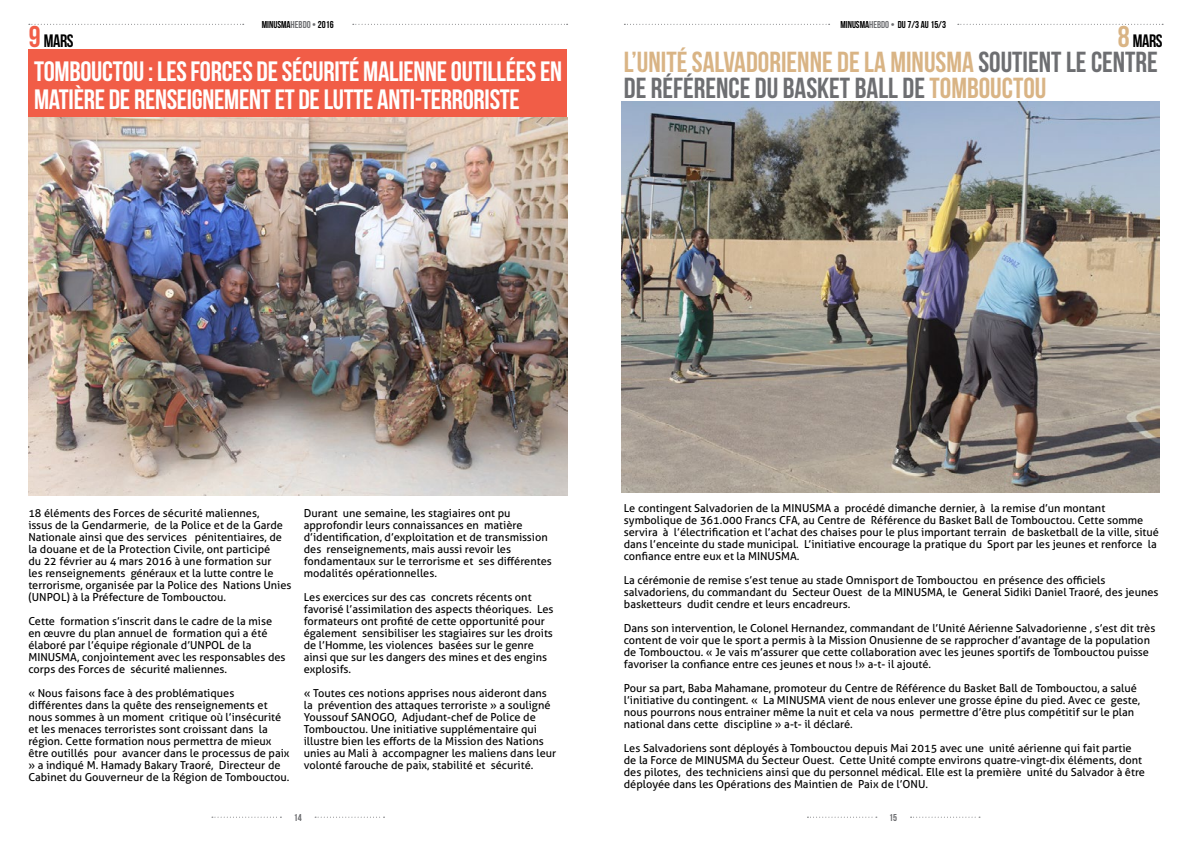
<style>
.page{position:relative;width:1191px;height:842px;background:#fff}
.page>*{position:absolute;margin:0;border:0;box-sizing:border-box;transform-origin:0 0}
.t1{font:29px/26px "Bebas Neue";color:#d9b485}
.t2{font:28px/28px "Bebas Neue";letter-spacing:-.01em;color:#fff}
.t3{font:18px "Bebas Neue";letter-spacing:-.025em;color:#000}
.t4{font:11px/12px "Aller";color:#000}
.t5{font:10px "Bebas Neue";color:#000}
.t6{font:10px "Bebas Neue";color:#6d6e71}
.s1{color:#6d6e71}
.s2{font-size:30px;color:#f15d47}
.s3{font-size:30px;color:#d9b485}
</style>
<div class="page">
<div style="left:28px;top:49px;width:539px;height:71px;background:#f15d47"></div>
<img style="left:28px;top:117px;width:539px;height:378px">
<svg style="left:29px;top:24px;width:215px;height:1px"></svg>
<svg style="left:353px;top:24px;width:214px;height:1px"></svg>
<svg style="left:624px;top:24px;width:205px;height:1px"></svg>
<svg style="left:957px;top:24px;width:206px;height:1px"></svg>
<svg style="left:315px;top:817px;width:69px;height:1px"></svg>
<svg style="left:212px;top:817px;width:69px;height:1px"></svg>
<svg style="left:910px;top:817px;width:70px;height:1px"></svg>
<svg style="left:807px;top:817px;width:70px;height:1px"></svg>
<img style="left:622px;top:102px;width:537px;height:390px">
<p class="t5" style="left:262px;top:19px;width:73px">MINUSMA<span class="s1">HEBDO •</span> 2016</p>
<p class="t5" style="left:840px;top:19px;width:107px">MINUSMA<span class="s1">HEBDO •</span> DU 7/3 AU 15/3</p>
<h3 class="t3" style="left:29px;top:31px;width:46px"><span class="s2">9</span> MARS</h3>
<h3 class="t3" style="left:1117px;top:31px;width:46px"><span class="s3">8</span> MARS</h3>
<h1 class="t1" style="left:624px;top:48px;width:535px">L’UNITÉ SALVADORIENNE DE LA MINUSMA <span class="s1">SOUTIENT LE CENTRE<br>DE RÉFÉRENCE DU BASKET BALL DE</span> TOMBOUCTOU</h1>
<h2 class="t2" style="left:34px;top:57px;width:529px">TOMBOUCTOU : LES FORCES DE SÉCURITÉ MALIENNE OUTILLÉES EN<br>MATIÈRE DE RENSEIGNEMENT ET DE LUTTE ANTI-TERRORISTE</h2>
<p class="t4" style="left:28px;top:507px;width:265px">18 éléments des Forces de sécurité maliennes,<br>issus de la Gendarmerie, de la Police et de la Garde Nationale ainsi que des services pénitentiaires, de la douane et de la Protection Civile, ont participé<br>du 22 février au 4 mars 2016 à une formation sur<br>les renseignements généraux et la lutte contre le terrorisme, organisée par la Police des Nations Unies (UNPOL) à la Préfecture de Tombouctou.</p>
<p class="t4" style="left:28px;top:615px;width:259px">Cette formation s’inscrit dans le cadre de la mise en œuvre du plan annuel de formation qui a été élaboré par l’équipe régionale d’UNPOL de la MINUSMA, conjointement avec les responsables des corps des Forces de sécurité maliennes.</p>
<p class="t4" style="left:28px;top:687px;width:263px">« Nous faisons face à des problématiques différentes dans la quête des renseignements et nous sommes à un moment critique où l’insécurité et les menaces terroristes sont croissant dans la région. Cette formation nous permettra de mieux être outillés pour avancer dans le processus de paix » a indiqué M. Hamady Bakary Traoré, Directeur de Cabinet du Gouverneur de la Région de Tombouctou.</p>
<p class="t4" style="left:304px;top:507px;width:249px">Durant une semaine, les stagiaires ont pu approfondir leurs connaissances en matière d’identification, d’exploitation et de transmission des renseignements, mais aussi revoir les fondamentaux sur le terrorisme et ses différentes modalités opérationnelles.</p>
<p class="t4" style="left:304px;top:591px;width:251px">Les exercices sur des cas concrets récents ont favorisé l’assimilation des aspects théoriques. Les formateurs ont profité de cette opportunité pour également sensibiliser les stagiaires sur les droits de l’Homme, les violences basées sur le genre ainsi que sur les dangers des mines et des engins explosifs.</p>
<p class="t4" style="left:304px;top:687px;width:254px">« Toutes ces notions apprises nous aideront dans la prévention des attaques terroriste » a souligné Youssouf SANOGO, Adjudant-chef de Police de Tombouctou. Une initiative supplémentaire qui illustre bien les efforts de la Mission des Nations unies au Mali à accompagner les maliens dans leur volonté farouche de paix, stabilité et sécurité.</p>
<p class="t4" style="left:624px;top:502px;width:536px">Le contingent Salvadorien de la MINUSMA a procédé dimanche dernier, à la remise d’un montant symbolique de 361.000 Francs CFA, au Centre de Référence du Basket Ball de Tombouctou. Cette somme servira à l’électrification et l’achat des chaises pour le plus important terrain de basketball de la ville, situé dans l’enceinte du stade municipal. L’initiative encourage la pratique du Sport par les jeunes et renforce la confiance entre eux et la MINUSMA.</p>
<p class="t4" style="left:624px;top:574px;width:536px">La cérémonie de remise s’est tenue au stade Omnisport de Tombouctou en présence des officiels salvadoriens, du commandant du Secteur Ouest de la MINUSMA, le General Sidiki Daniel Traoré, des jeunes basketteurs dudit cendre et leurs encadreurs.</p>
<p class="t4" style="left:624px;top:622px;width:533px">Dans son intervention, le Colonel Hernandez, commandant de l’Unité Aérienne Salvadorienne , s’est dit très content de voir que le sport a permis à la Mission Onusienne de se rapprocher d’avantage de la population de Tombouctou. « Je vais m’assurer que cette collaboration avec les jeunes sportifs de Tombouctou puisse favoriser la confiance entre ces jeunes et nous !» a-t- il ajouté.</p>
<p class="t4" style="left:624px;top:682px;width:518px">Pour sa part, Baba Mahamane, promoteur du Centre de Référence du Basket Ball de Tombouctou, a salué l’initiative du contingent. « La MINUSMA vient de nous enlever une grosse épine du pied. Avec ce geste, nous pourrons nous entrainer même la nuit et cela va nous permettre d’être plus compétitif sur le plan national dans cette discipline » a-t- il déclaré.</p>
<p class="t4" style="left:624px;top:742px;width:523px">Les Salvadoriens sont déployés à Tombouctou depuis Mai 2015 avec une unité aérienne qui fait partie de la Force de MINUSMA du Secteur Ouest. Cette Unité compte environs quatre-vingt-dix éléments, dont des pilotes, des techniciens ainsi que du personnel médical. Elle est la première unité du Salvador à être déployée dans les Opérations des Maintien de Paix de l’ONU.</p>
<p class="t6" style="left:294px;top:812px;width:9px">14</p>
<p class="t6" style="left:889px;top:812px;width:9px">15</p>
</div>
